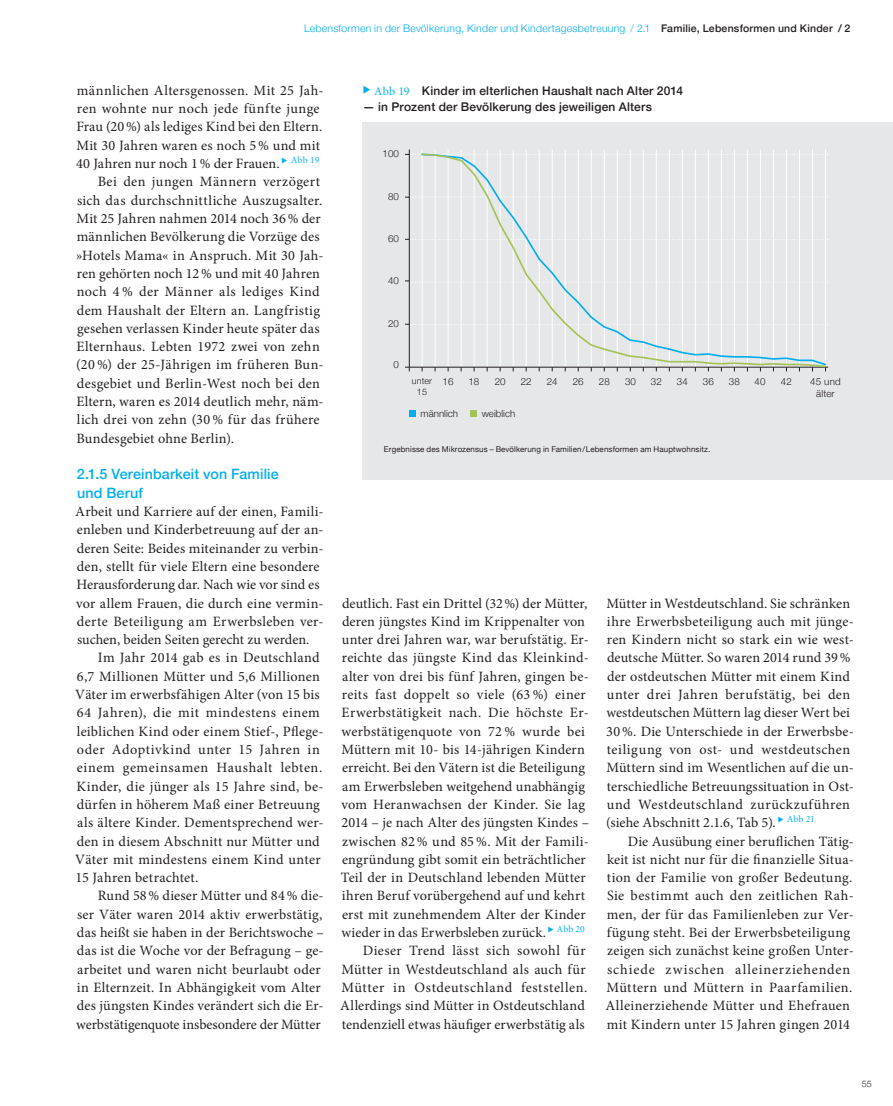
<style>
.page{position:relative;width:893px;height:1106px;background:#fff}
.page>*{position:absolute;margin:0;border:0;box-sizing:border-box;transform-origin:0 0}
.p1_Fliess{font:14.25px/18.3px "Minion Pro";letter-spacing:.015em;color:#231f20}
.p2_Fliess_o_Einzug{font:14.25px/18.3px "Minion Pro";letter-spacing:.01em;color:#231f20}
.h3_Zwischen_H{font:500 14.25px/18.3px "Helvetica Neue";letter-spacing:.01em;color:#00aeef}
.t1{font:500 12px "Helvetica Neue";letter-spacing:.015em;color:#231f20}
.t2{font:300 10.5px "Helvetica Neue";letter-spacing:.02em;color:#00aeef}
.t3{font:300 9.75px/11.7px "Helvetica Neue";letter-spacing:.015em;color:#231f20;text-align:center}
.t4{font:300 9px/10.8px "Helvetica Neue";letter-spacing:.015em;color:#231f20;text-align:center}
.t5{font:7.95px "Helvetica Neue";letter-spacing:.015em;color:#231f20}
.s1{font-weight:500;color:#231f20}
.s2{color:#00aeef}
.s3{font-family:"Minion";font-weight:400;color:#00aeef}
</style>
<div class="page">
<div style="left:363px;top:122px;width:530px;height:357px;background:#e6e7e9"></div>
<hr style="left:409px;top:149px;width:1px;height:218px;background:#231f20">
<hr style="left:422px;top:149px;width:1px;height:218px;background:#fff">
<hr style="left:435px;top:149px;width:1px;height:218px;background:#fff">
<hr style="left:448px;top:149px;width:1px;height:218px;background:#fff">
<hr style="left:461px;top:149px;width:1px;height:218px;background:#fff">
<hr style="left:474px;top:149px;width:1px;height:218px;background:#fff">
<hr style="left:487px;top:149px;width:1px;height:218px;background:#fff">
<hr style="left:500px;top:149px;width:1px;height:218px;background:#fff">
<hr style="left:513px;top:149px;width:1px;height:218px;background:#fff">
<hr style="left:526px;top:149px;width:1px;height:218px;background:#fff">
<hr style="left:539px;top:149px;width:1px;height:218px;background:#fff">
<hr style="left:552px;top:149px;width:1px;height:218px;background:#fff">
<hr style="left:565px;top:149px;width:1px;height:218px;background:#fff">
<hr style="left:578px;top:149px;width:1px;height:218px;background:#fff">
<hr style="left:591px;top:149px;width:1px;height:218px;background:#fff">
<hr style="left:604px;top:149px;width:1px;height:218px;background:#fff">
<hr style="left:617px;top:149px;width:1px;height:218px;background:#fff">
<hr style="left:630px;top:149px;width:1px;height:218px;background:#fff">
<hr style="left:643px;top:149px;width:1px;height:218px;background:#fff">
<hr style="left:656px;top:149px;width:1px;height:218px;background:#fff">
<hr style="left:669px;top:149px;width:1px;height:218px;background:#fff">
<hr style="left:682px;top:149px;width:1px;height:218px;background:#fff">
<hr style="left:695px;top:149px;width:1px;height:218px;background:#fff">
<hr style="left:708px;top:149px;width:1px;height:218px;background:#fff">
<hr style="left:721px;top:149px;width:1px;height:218px;background:#fff">
<hr style="left:734px;top:149px;width:1px;height:218px;background:#fff">
<hr style="left:747px;top:149px;width:1px;height:218px;background:#fff">
<hr style="left:760px;top:149px;width:1px;height:218px;background:#fff">
<hr style="left:773px;top:149px;width:1px;height:218px;background:#fff">
<hr style="left:786px;top:149px;width:1px;height:218px;background:#fff">
<hr style="left:799px;top:149px;width:1px;height:218px;background:#fff">
<hr style="left:812px;top:149px;width:1px;height:218px;background:#fff">
<hr style="left:825px;top:149px;width:1px;height:218px;background:#fff">
<hr style="left:409px;top:367px;width:419px;height:1px;background:#231f20">
<svg style="left:409px;top:410px;width:6px;height:6px"></svg>
<div style="left:470px;top:410px;width:7px;height:6px;background:#a4c355"></div>
<svg style="left:405px;top:196px;width:11px;height:2px"></svg>
<svg style="left:405px;top:280px;width:424px;height:3px"></svg>
<svg style="left:420px;top:153px;width:407px;height:215px"></svg>
<p class="t2" style="left:304px;top:19px;width:548px">Lebensformen in der Bevölkerung, Kinder und Kindertagesbetreuung / 2.1 <span class="s1">Familie, Lebensformen und Kinder / 2</span></p>
<p class="p2_Fliess_o_Einzug" style="left:76px;top:81px;width:249px">männlichen Altersgenossen. Mit 25 Jah&shy;ren wohnte nur noch jede fünfte junge Frau (20%) als lediges Kind bei den Eltern.<br>Mit 30 Jahren waren es noch 5% und mit 40 Jahren nur noch 1% der Frauen. <sup>◆</sup> <sup>Abb</sup> <sup>19</sup></p>
<p class="p1_Fliess" style="left:76px;top:173px;width:249px;text-indent:22px">Bei den jungen Männern verzögert sich das durchschnittliche Auszugsalter.<br>Mit 25 Jahren nahmen 2014 noch 36% der männlichen Bevölkerung die Vorzüge des »Hotels Mama« in Anspruch. Mit 30 Jah&shy;ren gehörten noch 12% und mit 40 Jahren noch 4 % der Männer als lediges Kind dem Haushalt der Eltern an. Langfristig gesehen verlassen Kinder heute später das Elternhaus. Lebten 1972 zwei von zehn (20 %) der 25-Jährigen im früheren Bun&shy;desgebiet und Berlin-West noch bei den Eltern, waren es 2014 deutlich mehr, näm&shy;lich drei von zehn (30 % für das frühere Bundesgebiet ohne Berlin).</p>
<h3 class="h3_Zwischen_H" style="left:77px;top:464px;width:203px">2.1.5 Vereinbarkeit von Familie und Beruf</h3>
<p class="p2_Fliess_o_Einzug" style="left:75px;top:502px;width:250px">Arbeit und Karriere auf der einen, Famili&shy;enleben und Kinderbetreuung auf der an&shy;deren Seite: Beides miteinander zu verbin&shy;den, stellt für viele Eltern eine besondere Herausforderung dar. Nach wie vor sind es vor allem Frauen, die durch eine vermin&shy;derte Beteiligung am Erwerbsleben ver&shy;suchen, beiden Seiten gerecht zu werden.</p>
<p class="p1_Fliess" style="left:75px;top:649px;width:250px;text-indent:22px">Im Jahr 2014 gab es in Deutschland 6,7 Millionen Mütter und 5,6 Millionen Väter im erwerbsfähigen Alter (von 15 bis 64 Jahren), die mit mindestens einem leiblichen Kind oder einem Stief-, Pflege&shy;oder Adoptivkind unter 15 Jahren in einem gemeinsamen Haushalt lebten.<br>Kinder, die jünger als 15 Jahre sind, be&shy;dürfen in höherem Maß einer Betreuung als ältere Kinder. Dementsprechend wer&shy;den in diesem Abschnitt nur Mütter und Väter mit mindestens einem Kind unter 15 Jahren betrachtet.</p>
<p class="p1_Fliess" style="left:76px;top:886px;width:249px;text-indent:21px">Rund 58% dieser Mütter und 84% die&shy;ser Väter waren 2014 aktiv erwerbstätig, das heißt sie haben in der Berichtswoche – das ist die Woche vor der Befragung – ge&shy;arbeitet und waren nicht beurlaubt oder in Elternzeit. In Abhängigkeit vom Alter des jüngsten Kindes verändert sich die Er&shy;werbstätigenquote insbesondere der Mütter</p>
<p class="t1" style="left:363px;top:81px;width:322px"><span class="s2">◆</span> <span class="s3">Abb 19</span> Kinder im elterlichen Haushalt nach Alter 2014</p>
<p class="t1" style="left:363px;top:97px;width:291px">— in Prozent der Bevölkerung des jeweiligen Alters</p>
<p class="t3" style="left:383px;top:147px;width:18px">100</p>
<p class="t3" style="left:388px;top:190px;width:12px">80</p>
<p class="t3" style="left:388px;top:232px;width:12px">60</p>
<p class="t3" style="left:388px;top:274px;width:12px">40</p>
<p class="t3" style="left:388px;top:317px;width:12px">20</p>
<p class="t3" style="left:393px;top:358px;width:7px">0</p>
<p class="t4" style="left:412px;top:375px;width:22px">unter<br>15</p>
<p class="t3" style="left:443px;top:375px;width:12px">16</p>
<p class="t3" style="left:468px;top:375px;width:12px">18</p>
<p class="t3" style="left:495px;top:375px;width:12px">20</p>
<p class="t3" style="left:521px;top:375px;width:12px">22</p>
<p class="t3" style="left:547px;top:375px;width:12px">24</p>
<p class="t3" style="left:573px;top:375px;width:12px">26</p>
<p class="t3" style="left:599px;top:375px;width:12px">28</p>
<p class="t3" style="left:625px;top:375px;width:12px">30</p>
<p class="t3" style="left:651px;top:375px;width:12px">32</p>
<p class="t3" style="left:677px;top:375px;width:12px">34</p>
<p class="t3" style="left:703px;top:375px;width:12px">36</p>
<p class="t3" style="left:729px;top:375px;width:12px">38</p>
<p class="t3" style="left:755px;top:375px;width:12px">40</p>
<p class="t3" style="left:781px;top:375px;width:12px">42</p>
<p class="t3" style="left:810px;top:375px;width:32px">45 und älter</p>
<p class="t3" style="left:421px;top:407px;width:39px">männlich</p>
<p class="t3" style="left:482px;top:407px;width:35px">weiblich</p>
<p class="t5" style="left:384px;top:443px;width:328px">Ergebnisse des Mikrozensus – Bevölkerung in Familien/Lebensformen am Hauptwohnsitz.</p>
<p class="p1_Fliess" style="left:341px;top:594px;width:250px">deutlich. Fast ein Drittel (32%) der Mütter, deren jüngstes Kind im Krippenalter von unter drei Jahren war, war berufstätig. Er&shy;reichte das jüngste Kind das Kleinkind&shy;alter von drei bis fünf Jahren, gingen be&shy;reits fast doppelt so viele (63 %) einer Erwerbstätigkeit nach. Die höchste Er&shy;werbstätigenquote von 72 % wurde bei Müttern mit 10- bis 14-jährigen Kindern erreicht. Bei den Vätern ist die Beteiligung am Erwerbsleben weitgehend unabhängig vom Heranwachsen der Kinder. Sie lag 2014 – je nach Alter des jüngsten Kindes – zwischen 82% und 85%. Mit der Famili&shy;engründung gibt somit ein beträchtlicher Teil der in Deutschland lebenden Mütter ihren Beruf vorübergehend auf und kehrt erst mit zunehmendem Alter der Kinder wieder in das Erwerbsleben zurück. <sup>◆</sup> <sup>Abb</sup> <sup>20</sup></p>
<p class="p1_Fliess" style="left:340px;top:941px;width:249px;text-indent:23px">Dieser Trend lässt sich sowohl für Mütter in Westdeutschland als auch für Mütter in Ostdeutschland feststellen.<br>Allerdings sind Mütter in Ostdeutschland tendenziell etwas häufiger erwerbstätig als</p>
<p class="p1_Fliess" style="left:606px;top:594px;width:249px">Mütter in Westdeutschland. Sie schränken ihre Erwerbsbeteiligung auch mit jünge&shy;ren Kindern nicht so stark ein wie west&shy;deutsche Mütter. So waren 2014 rund 39% der ostdeutschen Mütter mit einem Kind unter drei Jahren berufstätig, bei den westdeutschen Müttern lag dieser Wert bei 30%. Die Unterschiede in der Erwerbsbe&shy;teiligung von ost- und westdeutschen Müttern sind im Wesentlichen auf die un&shy;terschiedliche Betreuungssituation in Ost&shy;und Westdeutschland zurückzuführen (siehe Abschnitt 2.1.6, Tab 5). <sup>◆</sup> <sup>Abb</sup> <sup>21</sup></p>
<p class="p1_Fliess" style="left:605px;top:832px;width:250px;text-indent:23px">Die Ausübung einer beruflichen Tätig&shy;keit ist nicht nur für die finanzielle Situa&shy;tion der Familie von großer Bedeutung.<br>Sie bestimmt auch den zeitlichen Rah&shy;men, der für das Familienleben zur Ver&shy;fügung steht. Bei der Erwerbsbeteiligung zeigen sich zunächst keine großen Unter&shy;schiede zwischen alleinerziehenden Müttern und Müttern in Paarfamilien.<br>Alleinerziehende Mütter und Ehefrauen mit Kindern unter 15 Jahren gingen 2014</p>
<p class="t4" style="left:862px;top:1077px;width:12px">55</p>
</div>
